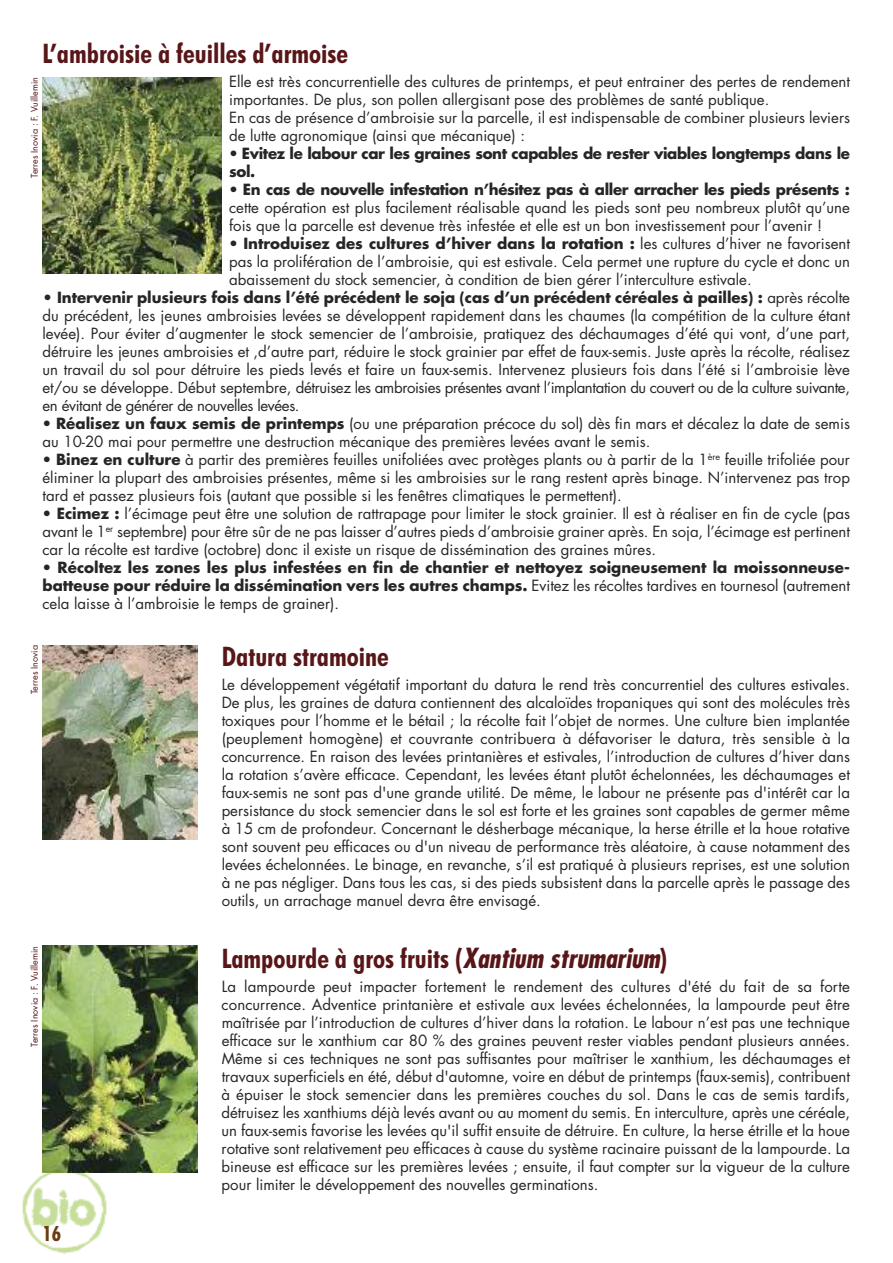
<style>
.page{position:relative;width:893px;height:1263px;background:#fff}
.page>*{position:absolute;margin:0;border:0;box-sizing:border-box;transform-origin:0 0}
.t1{font:700 condensed 27px "Futura BT";color:#591618}
.t2{font:700 condensed 21px "Futura BT";color:#6c3b0e}
.t3{font:15px/18px "Futura Std";color:#272526;text-align:justify}
.t4{font:700 15px/18px "Futura Std";letter-spacing:-.025em;color:#272526}
.t5{font:9px "Futura Std";color:#591618}
.s1{font-weight:400}
.s2{font-weight:700}
.s3{font-family:"Futura Std";font-style:italic}
</style>
<div class="page">
<img style="left:22px;top:1158px;width:85px;height:96px">
<img style="left:43px;top:77px;width:179px;height:196px">
<img style="left:43px;top:645px;width:154px;height:195px">
<img style="left:43px;top:946px;width:154px;height:227px">
<h1 class="t1" style="left:43px;top:38px;width:307px">L’ambroisie à feuilles d’armoise</h1>
<p class="t3" style="left:229px;top:74px;width:622px;text-align:left">Elle est très concurrentielle des cultures de printemps, et peut entrainer des pertes de rendement importantes. De plus, son pollen allergisant pose des problèmes de santé publique.<br>En cas de présence d’ambroisie sur la parcelle, il est indispensable de combiner plusieurs leviers de lutte agronomique (ainsi que mécanique) :</p>
<p class="t4" style="left:229px;top:146px;width:622px"><span class="s1">•</span> Evitez le labour car les graines sont capables de rester viables longtemps dans le sol.</p>
<p class="t3" style="left:229px;top:182px;width:622px">• <span class="s2">En cas de nouvelle infestation n’hésitez pas à aller arracher les pieds présents : </span>cette opération est plus facilement réalisable quand les pieds sont peu nombreux plutôt qu’une fois que la parcelle est devenue très infestée et elle est un bon investissement pour l’avenir !</p>
<p class="t3" style="left:229px;top:236px;width:622px">• <span class="s2">Introduisez des cultures d’hiver dans la rotation :</span> les cultures d’hiver ne favorisent pas la prolifération de l’ambroisie, qui est estivale. Cela permet une rupture du cycle et donc un abaissement du stock semencier, à condition de bien gérer l’interculture estivale.</p>
<p class="t3" style="left:43px;top:290px;width:809px"><span class="s2">• Intervenir plusieurs fois dans l’été précédent le soja (cas d’un précédent céréales à pailles) :</span> après récolte du précédent, les jeunes ambroisies levées se développent rapidement dans les chaumes (la compétition de la culture étant levée). Pour éviter d’augmenter le stock semencier de l’ambroisie, pratiquez des déchaumages d’été qui vont, d’une part, détruire les jeunes ambroisies et ,d’autre part, réduire le stock grainier par effet de faux-semis. Juste après la récolte, réalisez un travail du sol pour détruire les pieds levés et faire un faux-semis. Intervenez plusieurs fois dans l’été si l’ambroisie lève et/ou se développe. Début septembre, détruisez les ambroisies présentes avant l’implantation du couvert ou de la culture suivante, en évitant de générer de nouvelles levées.</p>
<p class="t3" style="left:43px;top:416px;width:809px">• <span class="s2">Réalisez un faux semis de printemps</span> (ou une préparation précoce du sol) dès fin mars et décalez la date de semis au 10-20 mai pour permettre une destruction mécanique des premières levées avant le semis.</p>
<p class="t3" style="left:43px;top:452px;width:809px">• <span class="s2">Binez en culture</span> à partir des premières feuilles unifoliées avec protèges plants ou à partir de la 1<sup>ère</sup> feuille trifoliée pour éliminer la plupart des ambroisies présentes, même si les ambroisies sur le rang restent après binage. N’intervenez pas trop tard et passez plusieurs fois (autant que possible si les fenêtres climatiques le permettent).</p>
<p class="t3" style="left:43px;top:506px;width:809px">• <span class="s2">Ecimez :</span> l’écimage peut être une solution de rattrapage pour limiter le stock grainier. Il est à réaliser en fin de cycle (pas avant le 1<sup>er</sup> septembre) pour être sûr de ne pas laisser d’autres pieds d’ambroisie grainer après. En soja, l’écimage est pertinent car la récolte est tardive (octobre) donc il existe un risque de dissémination des graines mûres.</p>
<p class="t4" style="left:43px;top:560px;width:809px;text-align:justify"><span class="s1">•</span> Récoltez les zones les plus infestées en fin de chantier et nettoyez soigneusement la moissonneuse&shy;batteuse pour réduire la dissémination vers les autres champs. <span class="s1">Evitez les récoltes tardives en tournesol (autrement cela laisse à l’ambroisie le temps de grainer).</span></p>
<p class="t5" style="left:31px;top:178px;width:102px;rotate:-90deg">Terres Inovia : F. Vuillemin</p>
<p class="t5" style="left:31px;top:694px;width:50px;rotate:-90deg">Terres Inovia</p>
<p class="t5" style="left:31px;top:1046px;width:102px;rotate:-90deg">Terres Inovia : F. Vuillemin</p>
<h2 class="t2" style="left:43px;top:1221px;width:20px">16</h2>
<h1 class="t1" style="left:222px;top:640px;width:169px">Datura stramoine</h1>
<p class="t3" style="left:222px;top:677px;width:630px">Le développement végétatif important du datura le rend très concurrentiel des cultures estivales.<br>De plus, les graines de datura contiennent des alcaloïdes tropaniques qui sont des molécules très toxiques pour l’homme et le bétail ; la récolte fait l’objet de normes. Une culture bien implantée (peuplement homogène) et couvrante contribuera à défavoriser le datura, très sensible à la concurrence. En raison des levées printanières et estivales, l’introduction de cultures d’hiver dans la rotation s’avère efficace. Cependant, les levées étant plutôt échelonnées, les déchaumages et faux-semis ne sont pas d'une grande utilité. De même, le labour ne présente pas d'intérêt car la persistance du stock semencier dans le sol est forte et les graines sont capables de germer même à 15 cm de profondeur. Concernant le désherbage mécanique, la herse étrille et la houe rotative sont souvent peu efficaces ou d'un niveau de performance très aléatoire, à cause notamment des levées échelonnées. Le binage, en revanche, s’il est pratiqué à plusieurs reprises, est une solution à ne pas négliger. Dans tous les cas, si des pieds subsistent dans la parcelle après le passage des outils, un arrachage manuel devra être envisagé.</p>
<h1 class="t1" style="left:222px;top:943px;width:447px">Lampourde à gros fruits (<span class="s3">Xantium strumarium</span>)</h1>
<p class="t3" style="left:222px;top:979px;width:630px">La lampourde peut impacter fortement le rendement des cultures d'été du fait de sa forte concurrence. Adventice printanière et estivale aux levées échelonnées, la lampourde peut être maîtrisée par l’introduction de cultures d’hiver dans la rotation. Le labour n’est pas une technique efficace sur le xanthium car 80 % des graines peuvent rester viables pendant plusieurs années.<br>Même si ces techniques ne sont pas suffisantes pour maîtriser le xanthium, les déchaumages et travaux superficiels en été, début d'automne, voire en début de printemps (faux-semis), contribuent à épuiser le stock semencier dans les premières couches du sol. Dans le cas de semis tardifs, détruisez les xanthiums déjà levés avant ou au moment du semis. En interculture, après une céréale, un faux-semis favorise les levées qu'il suffit ensuite de détruire. En culture, la herse étrille et la houe rotative sont relativement peu efficaces à cause du système racinaire puissant de la lampourde. La bineuse est efficace sur les premières levées ; ensuite, il faut compter sur la vigueur de la culture pour limiter le développement des nouvelles germinations.</p>
</div>
